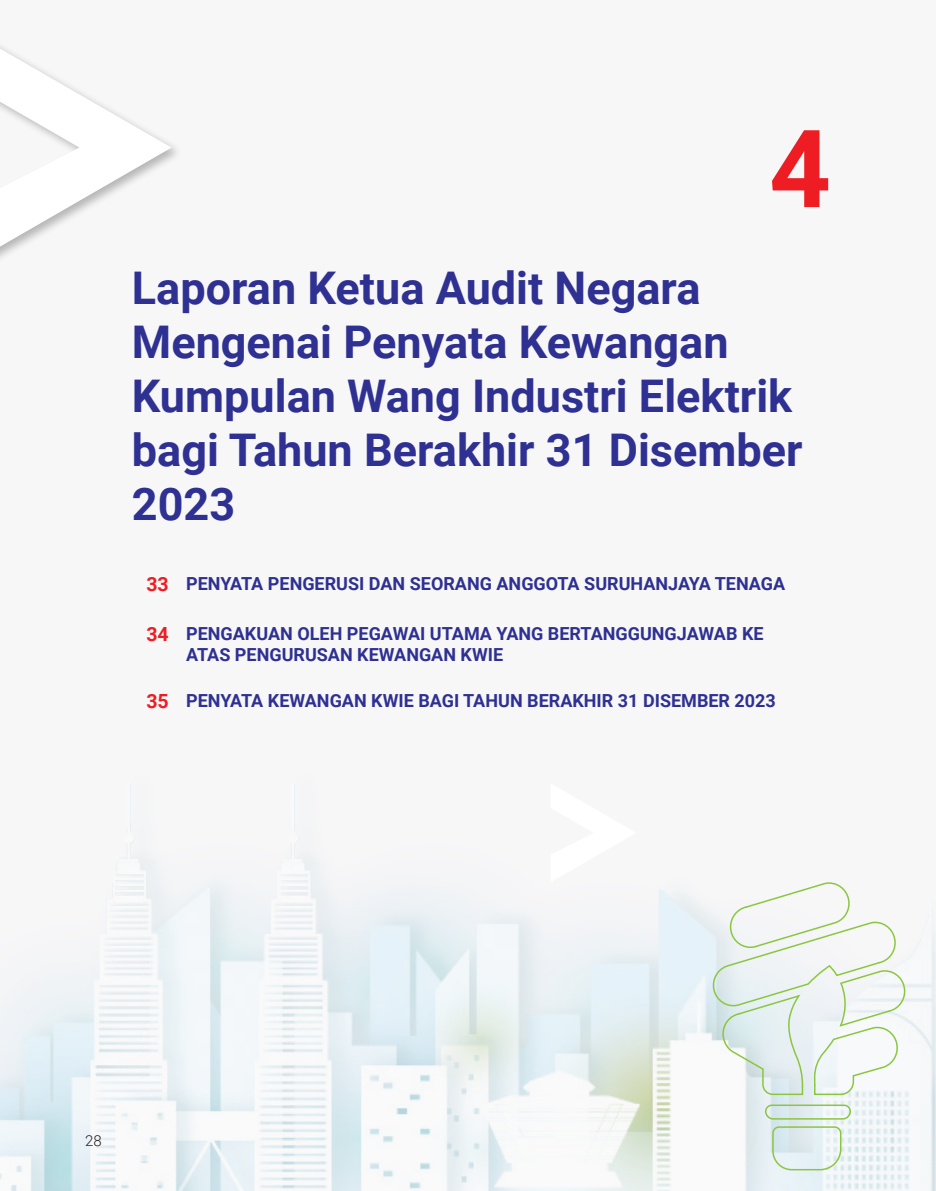
<style>
.page{position:relative;width:936px;height:1191px;background:#fff}
.page>*{position:absolute;margin:0;border:0;box-sizing:border-box;transform-origin:0 0}
.t1{font:700 108px "Roboto";color:#ee1d23}
.t2{font:700 45px/54px "Roboto";color:#2e3092}
.t3{font:700 19.5px "Roboto";color:#ee1d23}
.t4{font:700 18px/21.6px "Roboto";color:#2e3092}
.t5{font:300 15px "Roboto";color:#231f20}
</style>
<div class="page">
<div style="left:0;top:0;width:935px;height:1191px;background:#f7f7f8"></div>
<img style="left:0;top:785px;width:935px;height:406px">
<svg style="left:0;top:49px;width:171px;height:198px"></svg>
<svg style="left:550px;top:785px;width:86px;height:97px"></svg>
<svg style="left:712px;top:881px;width:194px;height:310px"></svg>
<p class="t1" style="left:769px;top:93px;width:63px">4</p>
<p class="t2" style="left:132px;top:259px;width:672px">Laporan Ketua Audit Negara<br>Mengenai Penyata Kewangan<br>Kumpulan Wang Industri Elektrik bagi Tahun Berakhir 31 Disember<br>2023</p>
<p class="t3" style="left:146px;top:570px;width:24px">33</p>
<p class="t4" style="left:186px;top:572px;width:600px">PENYATA PENGERUSI DAN SEORANG ANGGOTA SURUHANJAYA TENAGA</p>
<p class="t3" style="left:146px;top:620px;width:24px">34</p>
<p class="t4" style="left:186px;top:622px;width:579px">PENGAKUAN OLEH PEGAWAI UTAMA YANG BERTANGGUNGJAWAB KE<br>ATAS PENGURUSAN KEWANGAN KWIE</p>
<p class="t3" style="left:146px;top:687px;width:24px">35</p>
<p class="t4" style="left:186px;top:689px;width:591px">PENYATA KEWANGAN KWIE BAGI TAHUN BERAKHIR 31 DISEMBER 2023</p>
<p class="t5" style="left:85px;top:1129px;width:18px">28</p>
</div>
